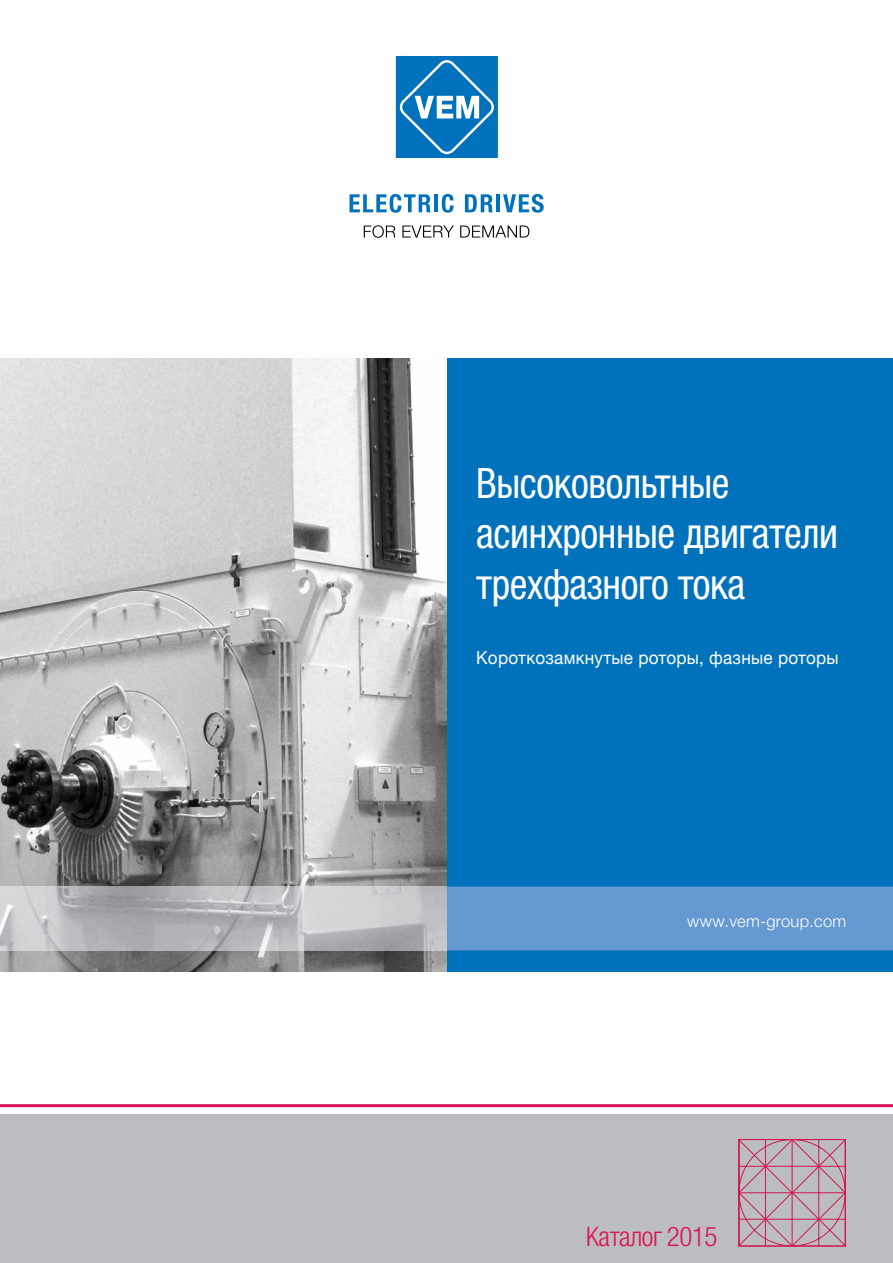
<style>
.page{position:relative;width:893px;height:1263px;background:#fff}
.page>*{position:absolute;margin:0;border:0;box-sizing:border-box;transform-origin:0 0}
.t1{font:condensed 42px/50.4px "Helvetica Neue LTW1 G";letter-spacing:-.01em;color:#fff;scale:.95 1}
.t2{font:300 condensed 27px "Helvetica Neue LTW1 G";letter-spacing:-.015em;color:#de1154}
.t3{font:18px "Helvetica Neue LTW1 G";letter-spacing:.015em;color:#fff;scale:.95 1}
.t4{font:300 16.5px "Helvetica Neue LTW1 G";letter-spacing:.015em;color:#fff}
</style>
<div class="page">
<div style="left:0;top:1114px;width:893px;height:149px;background:#bcbdc0"></div>
<div style="left:0;top:359px;width:893px;height:613px;background:#0072bc"></div>
<div style="left:396px;top:56px;width:102px;height:102px;background:#0072bc"></div>
<svg style="left:400px;top:60px;width:94px;height:94px"></svg>
<svg style="left:350px;top:194px;width:81px;height:19px"></svg>
<hr style="left:434px;top:194px;width:4px;height:18px;background:#0072bc">
<svg style="left:442px;top:194px;width:12px;height:19px"></svg>
<svg style="left:465px;top:194px;width:28px;height:18px"></svg>
<hr style="left:496px;top:194px;width:4px;height:18px;background:#0072bc">
<svg style="left:503px;top:194px;width:41px;height:19px"></svg>
<svg style="left:364px;top:225px;width:31px;height:13px"></svg>
<svg style="left:402px;top:226px;width:52px;height:12px"></svg>
<svg style="left:460px;top:226px;width:69px;height:12px"></svg>
<svg style="left:740px;top:1141px;width:104px;height:103px"></svg>
<div style="left:738px;top:1139px;width:108px;height:107px;border:1px solid #cf1852"></div>
<hr style="left:0;top:1104px;width:893px;height:3px;background:#de1154">
<img style="left:0;top:359px;width:446px;height:613px">
<div style="left:446px;top:887px;width:447px;height:63px;background:#6599d1"></div>
<img style="left:0;top:886px;width:446px;height:64px">
<p class="t1" style="left:476px;top:461px;width:382px">Высоковольтные асинхронные двигатели трехфазного тока</p>
<p class="t3" style="left:476px;top:651px;width:383px">Короткозамкнутые роторы, фазные роторы</p>
<p class="t4" style="left:687px;top:915px;width:161px">www.vem-group.com</p>
<p class="t2" style="left:586px;top:1227px;width:133px">Каталог 2015</p>
</div>
